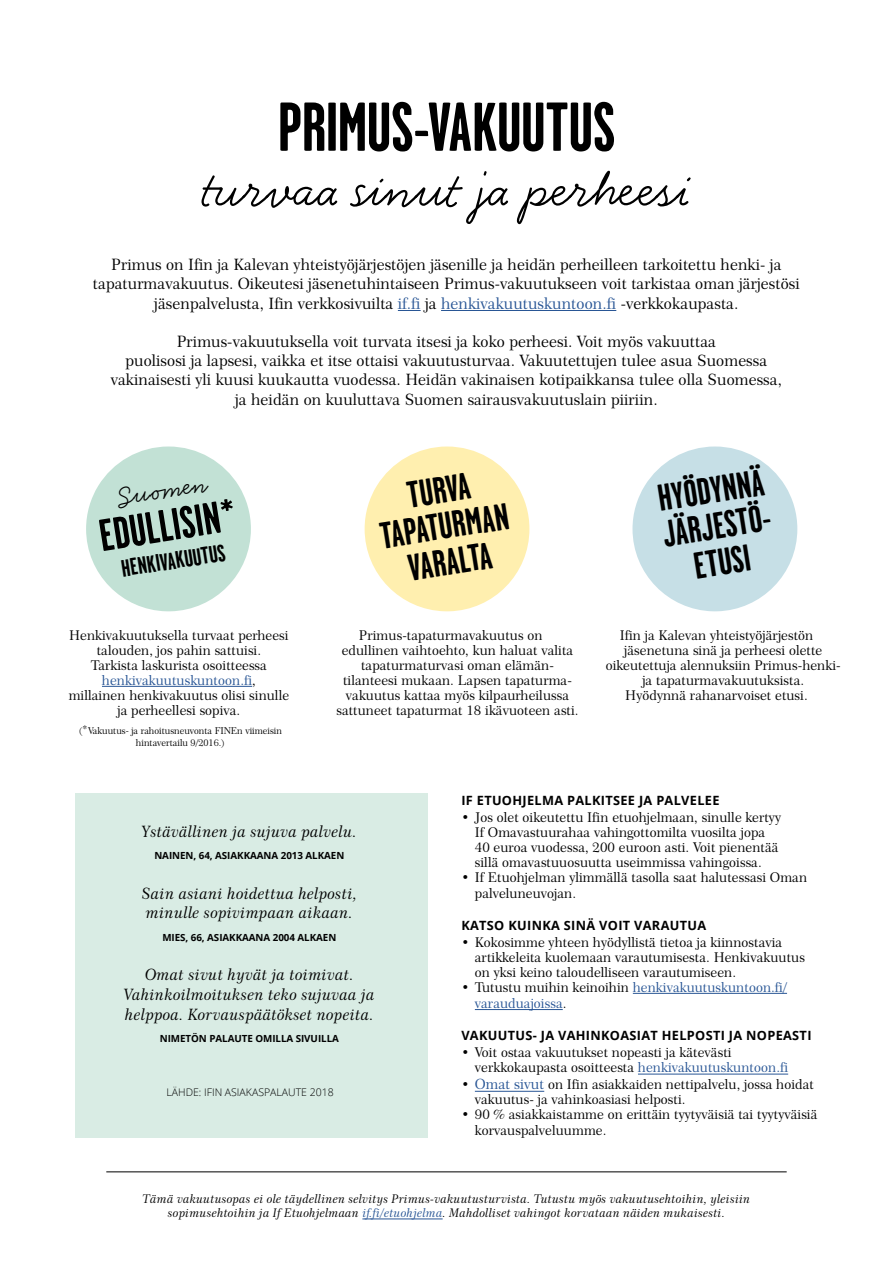
<style>
.page{position:relative;width:893px;height:1263px;background:#fff}
.page>*{position:absolute;margin:0;border:0;box-sizing:border-box;transform-origin:0 0}
.headline{font:700 69px "Garage Gothic For If";letter-spacing:-.01em;color:#000}
.headline-2{font:57px "Handsome Pro";color:#000}
.t1{font:700 45px "Garage Gothic For If";color:#000}
.t2{font:700 37.5px "Garage Gothic For If";color:#000}
.t3{font:28.5px "Handsome Pro";color:#000}
.t4{font:700 24px "Garage Gothic For If";color:#000}
.Leipäteksti{font:15.75px/19.4px "Century 751 BT For If";color:#000;text-align:center}
.Väliotsikko_2_Centur{font:italic 15.75px/19.8px "Century 751 BT For If";color:#000}
.Väliotsikko_OPENSANS{font:13.5px/15px "Century 751 BT For If";color:#000}
.t5{font:13.5px/16.2px "Century 751 BT For If";color:#285595}
.Väliotsikko_OPENSANS-2{font:700 12.75px "Open Sans";letter-spacing:.025em;color:#000}
.Leipäteksti-2{font:italic 12px/14.4px "Century 751 BT For If";color:#000;text-align:center}
.t6{font:300 10.5px "Open Sans";color:#000}
.t7{font:700 9.75px "Open Sans";letter-spacing:-.005em;color:#000}
.t8{font:9.45px "Century 751 BT For If";letter-spacing:-.005em;color:#000}
.s1{color:#285595}
.s2{font-size:12px}
.s3{color:#000}
.s4{font-size:14.25px;color:#285595}
</style>
<div class="page">
<svg style="left:86px;top:446px;width:165px;height:165px"></svg>
<svg style="left:365px;top:446px;width:164px;height:165px"></svg>
<svg style="left:632px;top:446px;width:165px;height:165px"></svg>
<svg style="left:398px;top:310px;width:23px;height:1px"></svg>
<hr style="left:441px;top:310px;width:175px;height:1px;background:#285595">
<hr style="left:362px;top:1219px;width:81px;height:1px;background:#285595">
<hr style="left:106px;top:1171px;width:681px;height:1px;background:#000">
<div style="left:75px;top:793px;width:352px;height:345px;background:#d9ece4"></div>
<hr style="left:633px;top:993px;width:154px;height:1px;background:#285595">
<hr style="left:475px;top:1009px;width:88px;height:1px;background:#285595">
<hr style="left:638px;top:1074px;width:150px;height:1px;background:#285595">
<hr style="left:475px;top:1091px;width:69px;height:1px;background:#285595">
<hr style="left:102px;top:686px;width:150px;height:1px;background:#285595">
<p class="headline" style="left:278px;top:90px;width:339px">PRIMUS-VAKUUTUS</p>
<p class="headline-2" style="left:203px;top:155px;width:490px">turvaa sinut ja perheesi</p>
<p class="Leipäteksti" style="left:93px;top:255px;width:708px">Primus on Ifin ja Kalevan yhteistyöjärjestöjen jäsenille ja heidän perheilleen tarkoitettu henki- ja tapaturmavakuutus. Oikeutesi jäsenetuhintaiseen Primus-vakuutukseen voit tarkistaa oman järjestösi jäsenpalvelusta, Ifin verkkosivuilta <span class="s1">if.fi</span> ja <span class="s1">henkivakuutuskuntoon.fi</span> -verkkokaupasta.</p>
<p class="Leipäteksti" style="left:111px;top:332px;width:673px">Primus-vakuutuksella voit turvata itsesi ja koko perheesi. Voit myös vakuuttaa<br>puolisosi ja lapsesi, vaikka et itse ottaisi vakuutusturvaa. Vakuutettujen tulee asua Suomessa vakinaisesti yli kuusi kuukautta vuodessa. Heidän vakinaisen kotipaikkansa tulee olla Suomessa, ja heidän on kuuluttava Suomen sairausvakuutuslain piiriin.</p>
<p class="t3" style="left:115px;top:480px;width:90px;rotate:-9deg">Suomen</p>
<p class="t1" style="left:96px;top:512px;width:140px;rotate:-9deg">EDULLISIN*</p>
<p class="t4" style="left:120px;top:556px;width:107px;rotate:-9deg">HENKIVAKUUTUS</p>
<p class="Väliotsikko_OPENSANS" style="left:69px;top:628px;width:221px;text-align:center">Henkivakuutuksella turvaat perheesi talouden, jos pahin sattuisi.</p>
<p class="Väliotsikko_OPENSANS" style="left:91px;top:658px;width:178px">Tarkista laskurista osoitteessa</p>
<p class="Väliotsikko_OPENSANS" style="left:69px;top:673px;width:222px;text-align:center"><span class="s1">henkivakuutuskuntoon.fi</span>,<br>millainen henkivakuutus olisi sinulle ja perheellesi sopiva.</p>
<p class="t8" style="left:79px;top:725px;width:205px">(<span class="s2">*</span>Vakuutus- ja rahoitusneuvonta FINEn viimeisin</p>
<p class="t8" style="left:136px;top:737px;width:91px">hintavertailu 9/2016.)</p>
<p class="t2" style="left:404px;top:475px;width:65px;rotate:-9deg">TURVA</p>
<p class="t2" style="left:377px;top:516px;width:131px;rotate:-9deg">TAPATURMAN</p>
<p class="t2" style="left:405px;top:548px;width:86px;rotate:-9deg">VARALTA</p>
<p class="Väliotsikko_OPENSANS" style="left:359px;top:628px;width:185px">Primus-tapaturmavakuutus on</p>
<p class="Väliotsikko_OPENSANS" style="left:342px;top:643px;width:233px">edullinen vaihtoehto, kun haluat valita</p>
<p class="Väliotsikko_OPENSANS" style="left:361px;top:658px;width:194px">tapaturmaturvasi oman elämän-</p>
<p class="Väliotsikko_OPENSANS" style="left:343px;top:673px;width:230px">tilanteesi mukaan. Lapsen tapaturma-</p>
<p class="Väliotsikko_OPENSANS" style="left:346px;top:688px;width:225px">vakuutus kattaa myös kilpaurheilussa</p>
<p class="Väliotsikko_OPENSANS" style="left:336px;top:703px;width:244px">sattuneet tapaturmat 18 ikävuoteen asti.</p>
<p class="t2" style="left:655px;top:479px;width:109px;rotate:-9deg">HYÖDYNNÄ</p>
<p class="t2" style="left:660px;top:514px;width:120px;rotate:-9deg">JÄRJESTÖ-</p>
<p class="t2" style="left:691px;top:546px;width:59px;rotate:-9deg">ETUSI</p>
<p class="Väliotsikko_OPENSANS" style="left:620px;top:628px;width:195px">Ifin ja Kalevan yhteistyöjärjestön</p>
<p class="Väliotsikko_OPENSANS" style="left:624px;top:643px;width:200px">jäsenetuna sinä ja perheesi olette</p>
<p class="Väliotsikko_OPENSANS" style="left:606px;top:658px;width:237px">oikeutettuja alennuksiin Primus-henki-</p>
<p class="Väliotsikko_OPENSANS" style="left:642px;top:673px;width:163px">ja tapaturmavakuutuksista.</p>
<p class="Väliotsikko_OPENSANS" style="left:625px;top:688px;width:184px">Hyödynnä rahanarvoiset etusi.</p>
<p class="Väliotsikko_2_Centur" style="left:142px;top:822px;width:216px">Ystävällinen ja sujuva palvelu.</p>
<p class="t7" style="left:154px;top:849px;width:191px">NAINEN, 64, ASIAKKAANA 2013 ALKAEN</p>
<p class="Väliotsikko_2_Centur" style="left:142px;top:883px;width:217px">Sain asiani hoidettua helposti, minulle sopivimpaan aikaan.</p>
<p class="t7" style="left:162px;top:930px;width:176px">MIES, 66, ASIAKKAANA 2004 ALKAEN</p>
<p class="Väliotsikko_2_Centur" style="left:124px;top:965px;width:252px;text-align:center">Omat sivut hyvät ja toimivat.<br>Vahinkoilmoituksen teko sujuvaa ja helppoa. Korvauspäätökset nopeita.</p>
<p class="t7" style="left:160px;top:1031px;width:181px">NIMETÖN PALAUTE OMILLA SIVUILLA</p>
<p class="t6" style="left:166px;top:1085px;width:169px">LÄHDE: IFIN ASIAKASPALAUTE 2018</p>
<p class="Väliotsikko_OPENSANS-2" style="left:461px;top:791px;width:260px">IF ETUOHJELMA PALKITSEE JA PALVELEE</p>
<p class="Väliotsikko_OPENSANS" style="left:475px;top:810px;width:308px;text-indent:-14px">• Jos olet oikeutettu Ifin etuohjelmaan, sinulle kertyy If Omavastuurahaa vahingottomilta vuosilta jopa 40 euroa vuodessa, 200 euroon asti. Voit pienentää sillä omavastuuosuutta useimmissa vahingoissa.</p>
<p class="Väliotsikko_OPENSANS" style="left:475px;top:869px;width:334px;line-height:16.2px;text-indent:-14px">• If Etuohjelman ylimmällä tasolla saat halutessasi Oman palveluneuvojan.</p>
<p class="Väliotsikko_OPENSANS-2" style="left:461px;top:916px;width:246px">KATSO KUINKA SINÄ VOIT VARAUTUA</p>
<p class="Väliotsikko_OPENSANS" style="left:475px;top:935px;width:332px;text-indent:-14px">• Kokosimme yhteen hyödyllistä tietoa ja kiinnostavia artikkeleita kuolemaan varautumisesta. Henkivakuutus on yksi keino taloudelliseen varautumiseen.</p>
<p class="t5" style="left:475px;top:979px;width:314px;text-indent:-14px"><span class="s3">• Tutustu muihin keinoihin</span> henkivakuutuskuntoon.fi/ varauduajoissa<span class="s3">.</span></p>
<p class="Väliotsikko_OPENSANS-2" style="left:461px;top:1026px;width:352px">VAKUUTUS- JA VAHINKOASIAT HELPOSTI JA NOPEASTI</p>
<p class="Väliotsikko_OPENSANS" style="left:475px;top:1045px;width:315px;text-indent:-14px">• Voit ostaa vakuutukset nopeasti ja kätevästi verkkokaupasta osoitteesta <span class="s1">henkivakuutuskuntoon.fi</span></p>
<p class="Väliotsikko_OPENSANS" style="left:475px;top:1077px;width:341px;text-indent:-14px">• <span class="s4">Omat sivut</span> on Ifin asiakkaiden nettipalvelu, jossa hoidat vakuutus- ja vahinkoasiasi helposti.</p>
<p class="Väliotsikko_OPENSANS" style="left:475px;top:1107px;width:344px;text-indent:-14px">• 90 % asiakkaistamme on erittäin tyytyväisiä tai tyytyväisiä korvauspalveluumme.</p>
<p class="Leipäteksti-2" style="left:143px;top:1192px;width:609px">Tämä vakuutusopas ei ole täydellinen selvitys Primus-vakuutusturvista. Tutustu myös vakuutusehtoihin, yleisiin sopimusehtoihin ja If Etuohjelmaan <span class="s1">if.fi/etuohjelma</span>. Mahdolliset vahingot korvataan näiden mukaisesti.</p>
</div>
